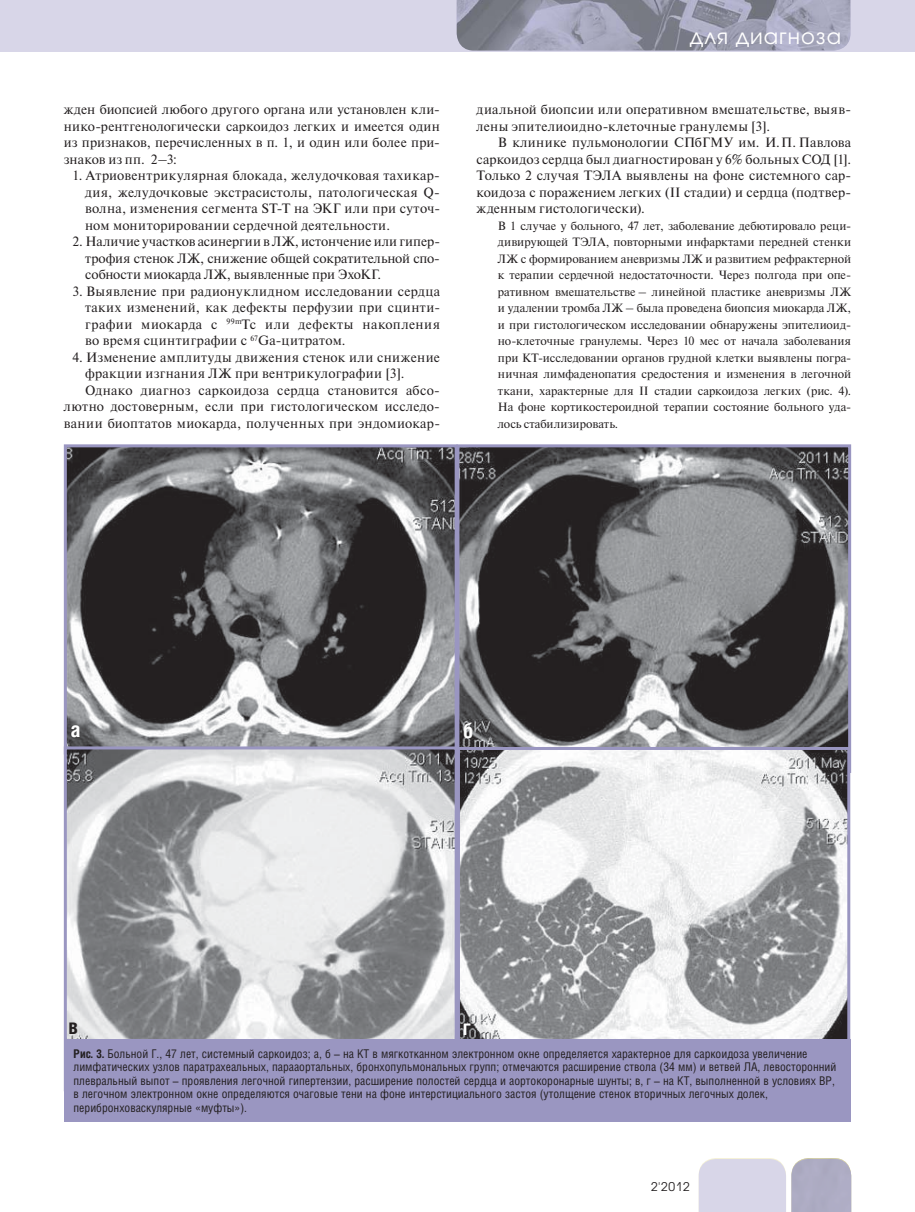
<style>
.page{position:relative;width:915px;height:1212px;background:#fff}
.page>*{position:absolute;margin:0;border:0;box-sizing:border-box;transform-origin:0 0}
.t1{font:21px "Avant Garde Gothic C";letter-spacing:.05em;color:#fff}
.t2{font:700 21px "Helios Cond";color:#fff}
.t3{font:700 21px "Helios Cond";color:#231f20}
.t4{font:13.5px/16.5px "Newton C";letter-spacing:.02em;color:#231f20;text-align:justify}
.t5{font:12px/16.5px "Newton C";letter-spacing:.005em;color:#231f20;text-align:justify}
.t6{font:12px/13.5px "Helios Cond";color:#231f20}
.t7{font:12px "Avant Garde Gothic C";color:#231f20}
.s1{font-weight:700}
</style>
<div class="page">
<div style="left:0;top:0;width:914px;height:51px;background:#d8d6e8"></div>
<img style="left:456px;top:0;width:394px;height:51px">
<div style="left:791px;top:1159px;width:59px;height:53px;background:#adacc3"></div>
<div style="left:698px;top:1158px;width:87px;height:54px;background:#d8d6e8"></div>
<img style="left:68px;top:448px;width:385px;height:298px">
<div style="left:64px;top:444px;width:393px;height:310px;border:3px solid #9a96c1"></div>
<img style="left:460px;top:448px;width:386px;height:299px">
<div style="left:456px;top:444px;width:394px;height:329px;border:3px solid #9a96c1"></div>
<img style="left:68px;top:750px;width:385px;height:290px">
<div style="left:64px;top:746px;width:393px;height:345px;border:3px solid #9a96c1"></div>
<img style="left:461px;top:751px;width:385px;height:289px">
<div style="left:457px;top:747px;width:393px;height:345px;border:3px solid #9a96c1"></div>
<div style="left:64px;top:1040px;width:786px;height:82px;background:#9a96c1"></div>
<p class="t4" style="left:64px;top:103px;width:377px">жден биопсией любого другого органа или установлен кли&shy;нико-рентгенологически саркоидоз легких и имеется один из признаков, перечисленных в п. 1, и один или более при&shy;знаков из пп. 2–3:</p>
<p class="t4" style="left:85px;top:169px;width:356px;text-indent:-13px">1. Атриовентрикулярная блокада, желудочковая тахикар&shy;дия, желудочковые экстрасистолы, патологическая Q&shy;волна, изменения сегмента ST-T на ЭКГ или при суточ&shy;ном мониторировании сердечной деятельности.</p>
<p class="t4" style="left:85px;top:235px;width:356px;text-indent:-13px">2. Наличие участков асинергии в ЛЖ, истончение или гипер&shy;трофия стенок ЛЖ, снижение общей сократительной спо&shy;собности миокарда ЛЖ, выявленные при ЭхоКГ.</p>
<p class="t4" style="left:85px;top:284px;width:356px;text-indent:-13px">3. Выявление при радионуклидном исследовании сердца таких изменений, как дефекты перфузии при сцинти&shy;графии миокарда с <sup>99m</sup>Тс или дефекты накопления во время сцинтиграфии с <sup>67</sup>Gа-цитратом.</p>
<p class="t4" style="left:72px;top:350px;width:369px">4. Изменение амплитуды движения стенок или снижение</p>
<p class="t4" style="left:85px;top:367px;width:321px">фракции изгнания ЛЖ при вентрикулографии [3].</p>
<p class="t4" style="left:85px;top:383px;width:356px">Однако диагноз саркоидоза сердца становится абсо-</p>
<p class="t4" style="left:64px;top:400px;width:377px">лютно достоверным, если при гистологическом исследо-</p>
<p class="t4" style="left:64px;top:416px;width:377px">вании биоптатов миокарда, полученных при эндомиокар-</p>
<h1 class="t1" style="left:689px;top:24px;width:152px">для диагноза</h1>
<p class="t4" style="left:476px;top:103px;width:376px">диальной биопсии или оперативном вмешательстве, выяв&shy;лены эпителиоидно-клеточные гранулемы [3].</p>
<p class="t4" style="left:476px;top:136px;width:376px;text-indent:21px">В клинике пульмонологии СПбГМУ им. И. П. Павлова саркоидоз сердца был диагностирован у 6% больных СОД [1].<br>Только 2 случая ТЭЛА выявлены на фоне системного сар&shy;коидоза с поражением легких (II стадии) и сердца (подтвер&shy;жденным гистологически).</p>
<p class="t5" style="left:497px;top:219px;width:354px">В 1 случае у больного, 47 лет, заболевание дебютировало реци&shy;дивирующей ТЭЛА, повторными инфарктами передней стенки ЛЖ с формированием аневризмы ЛЖ и развитием рефрактерной к терапии сердечной недостаточности. Через полгода при опе&shy;ративном вмешательстве – линейной пластике аневризмы ЛЖ и удалении тромба ЛЖ – была проведена биопсия миокарда ЛЖ, и при гистологическом исследовании обнаружены эпителиоид&shy;но-клеточные гранулемы. Через 10 мес от начала заболевания при КТ-исследовании органов грудной клетки выявлены погра&shy;ничная лимфаденопатия средостения и изменения в легочной ткани, характерные для II стадии саркоидоза легких (рис. 4).<br>На фоне кортикостероидной терапии состояние больного уда&shy;лось стабилизировать.</p>
<h1 class="t2" style="left:71px;top:718px;width:12px">а</h1>
<h1 class="t2" style="left:463px;top:719px;width:12px">б</h1>
<h1 class="t3" style="left:68px;top:1014px;width:11px">в</h1>
<h1 class="t2" style="left:462px;top:1015px;width:10px">г</h1>
<p class="t6" style="left:73px;top:1048px;width:764px"><span class="s1">Рис. 3.</span> Больной Г., 47 лет, системный саркоидоз; а, б – на КТ в мягкотканном электронном окне определяется характерное для саркоидоза увеличение лимфатических узлов паратрахеальных, парааортальных, бронхопульмональных групп; отмечаются расширение ствола (34 мм) и ветвей ЛА, левосторонний плевральный выпот – проявления легочной гипертензии, расширение полостей сердца и аортокоронарные шунты; в, г – на КТ, выполненной в условиях ВР, в легочном электронном окне определяются очаговые тени на фоне интерстициального застоя (утолщение стенок вторичных легочных долек, перибронховаскулярные «муфты»).</p>
<p class="t7" style="left:650px;top:1180px;width:40px">2'2012</p>
</div>
